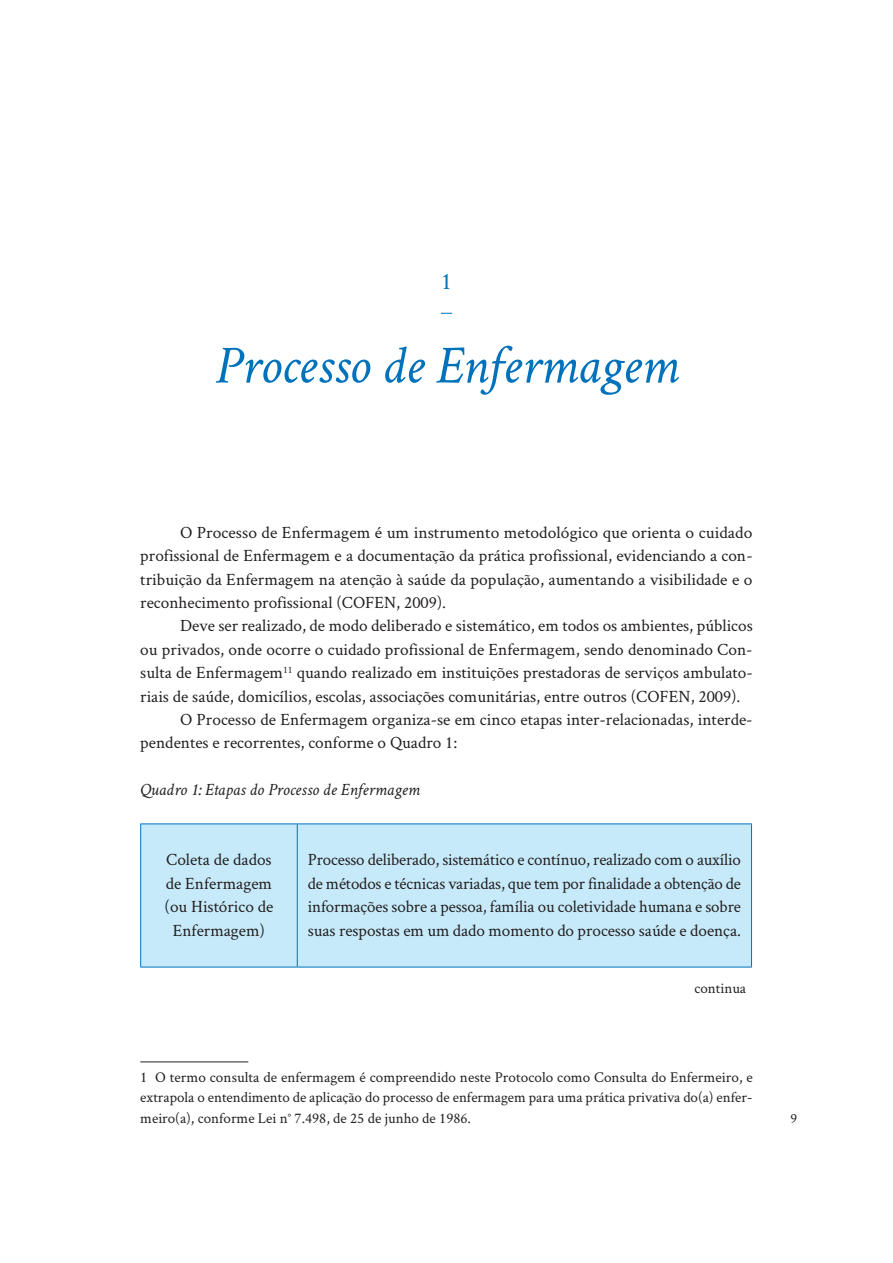
<style>
.page{position:relative;width:893px;height:1263px;background:#fff}
.page>*{position:absolute;margin:0;border:0;box-sizing:border-box;transform-origin:0 0}
.titulo_capitulo{font:italic 54px "Crimson Text";letter-spacing:-.01em;color:#0072bc}
.num_capitulo{font:24px "Crimson Text";color:#0072bc}
.paragrafo{font:17.25px/23.4px "Crimson Text";color:#231f20;text-align:justify}
.intertitulo4{font:17.25px/23.4px "Crimson Text";color:#231f20;text-align:center}
.legendas{font:italic 17.25px "Crimson Text";color:#231f20}
.nota_de_rodape{font:15px/20.2px "Crimson Text";color:#231f20;text-align:justify}
.t1{font:14.25px "Crimson Text";color:#231f20}
</style>
<div class="page">
<div style="left:141px;top:824px;width:610px;height:143px;background:#c6eafa"></div>
<hr style="left:140px;top:823px;width:157px;height:1px;background:#0072bc">
<hr style="left:140px;top:824px;width:1px;height:143px;background:#0072bc">
<hr style="left:297px;top:823px;width:455px;height:1px;background:#0072bc">
<hr style="left:297px;top:824px;width:1px;height:143px;background:#0072bc">
<hr style="left:751px;top:824px;width:1px;height:143px;background:#0072bc">
<hr style="left:140px;top:967px;width:157px;height:1px;background:#0072bc">
<hr style="left:297px;top:967px;width:455px;height:1px;background:#0072bc">
<hr style="left:140px;top:1062px;width:108px;height:1px;background:#231f20">
<p class="num_capitulo" style="left:441px;top:265px;width:13px">1</p>
<p class="titulo_capitulo" style="left:215px;top:335px;width:465px">Processo de Enfermagem</p>
<p class="paragrafo" style="left:140px;top:520px;width:614px;text-indent:40px">O Processo de Enfermagem é um instrumento metodológico que orienta o cuidado profissional de Enfermagem e a documentação da prática profissional, evidenciando a con&shy;tribuição da Enfermagem na atenção à saúde da população, aumentando a visibilidade e o reconhecimento profissional (COFEN, 2009).</p>
<p class="paragrafo" style="left:140px;top:614px;width:614px;text-indent:40px">Deve ser realizado, de modo deliberado e sistemático, em todos os ambientes, públicos ou privados, onde ocorre o cuidado profissional de Enfermagem, sendo denominado Con&shy;sulta de Enfermagem<sup>11</sup> quando realizado em instituições prestadoras de serviços ambulato&shy;riais de saúde, domicílios, escolas, associações comunitárias, entre outros (COFEN, 2009).</p>
<p class="paragrafo" style="left:140px;top:707px;width:614px;text-indent:40px">O Processo de Enfermagem organiza-se em cinco etapas inter-relacionadas, interde&shy;pendentes e recorrentes, conforme o Quadro 1:</p>
<p class="legendas" style="left:140px;top:780px;width:281px">Quadro 1: Etapas do Processo de Enfermagem</p>
<p class="intertitulo4" style="left:165px;top:847px;width:110px">Coleta de dados de Enfermagem (ou Histórico de<br>Enfermagem)</p>
<p class="intertitulo4" style="left:308px;top:847px;width:435px;text-align:justify">Processo deliberado, sistemático e contínuo, realizado com o auxílio de métodos e técnicas variadas, que tem por finalidade a obtenção de informações sobre a pessoa, família ou coletividade humana e sobre suas respostas em um dado momento do processo saúde e doença.</p>
<p class="nota_de_rodape" style="left:694px;top:977px;width:53px">continua</p>
<p class="nota_de_rodape" style="left:140px;top:1067px;width:614px">1 O termo consulta de enfermagem é compreendido neste Protocolo como Consulta do Enfermeiro, e extrapola o entendimento de aplicação do processo de enfermagem para uma prática privativa do(a) enfer&shy;meiro(a), conforme Lei n° 7.498, de 25 de junho de 1986.</p>
<p class="t1" style="left:790px;top:1108px;width:8px">9</p>
</div>
